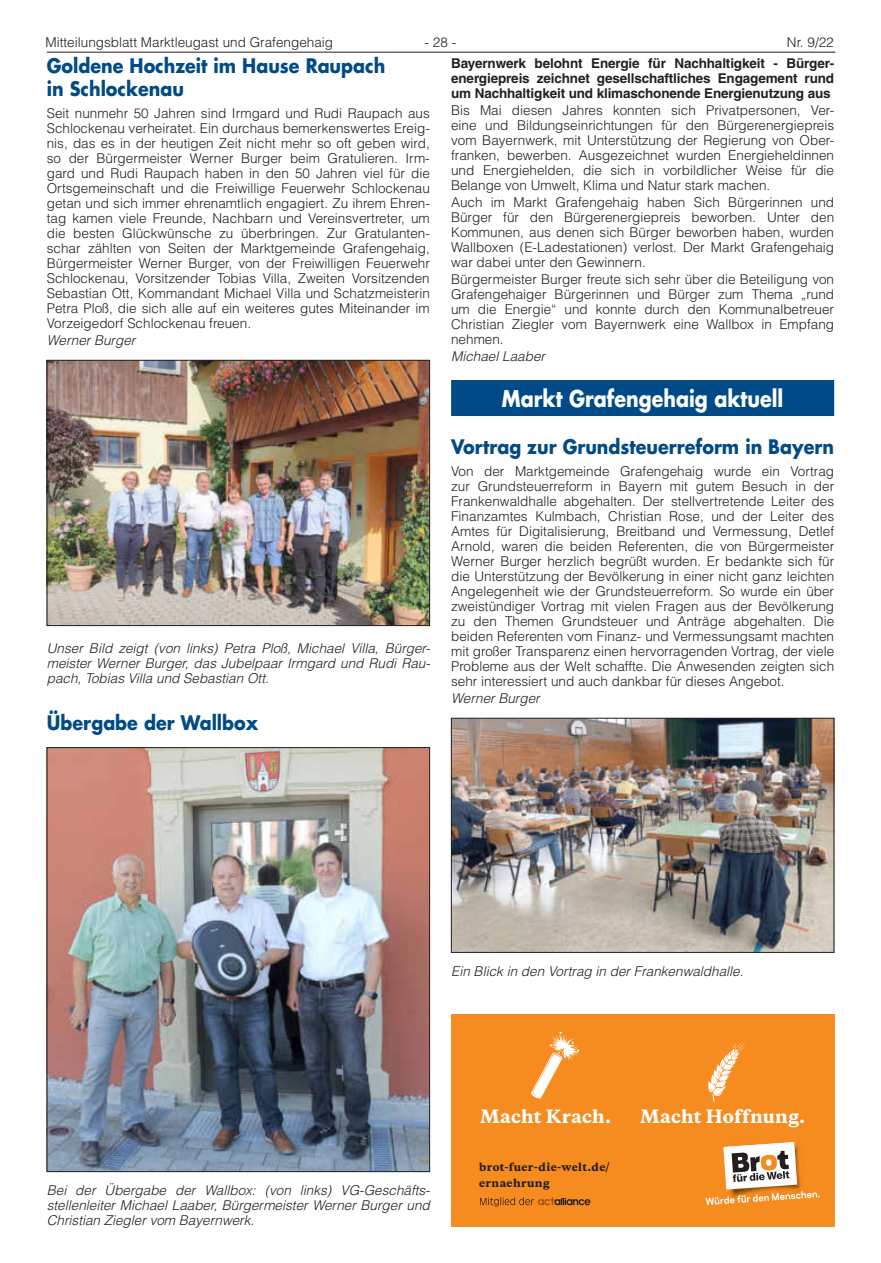
<style>
.page{position:relative;width:881px;height:1263px;background:#fff}
.page>*{position:absolute;margin:0;border:0;box-sizing:border-box;transform-origin:0 0}
.t1{font:700 22.5px "Futura LT";color:#fff;scale:.85 1}
.t2{font:700 19.5px/23.4px "Futura LT";color:#004b87;scale:.9 1}
.t3{font:800 17.25px "Galaxie Copernicus";letter-spacing:.015em;color:#fff}
.t4{font:300 13.5px/15px "Helvetica LT";color:#231f20;text-align:justify}
.t5{font:italic 300 13.5px/15px "Helvetica LT";color:#231f20;text-align:justify}
.t6{font:700 13.5px/15px "Helvetica LT";letter-spacing:-.01em;color:#231f20;text-align:justify}
.t7{font:800 10.5px/15.8px "Galaxie Copernicus";letter-spacing:.03em;color:#231f20}
</style>
<div class="page">
<hr style="left:47px;top:52px;width:788px;height:1px;background:#231f20">
<div style="left:451px;top:380px;width:382px;height:36px;background:#004b87"></div>
<img style="left:453px;top:720px;width:378px;height:231px">
<div style="left:451px;top:718px;width:382px;height:235px;border:1px solid #231f20"></div>
<img style="left:49px;top:362px;width:378px;height:262px">
<div style="left:47px;top:360px;width:382px;height:266px;border:1px solid #231f20"></div>
<img style="left:49px;top:749px;width:378px;height:421px">
<div style="left:451px;top:1014px;width:382px;height:213px;background:#f68b1f"></div>
<svg style="left:705px;top:1142px;width:114px;height:63px"></svg>
<svg style="left:480px;top:1197px;width:110px;height:9px"></svg>
<svg style="left:707px;top:1041px;width:39px;height:60px"></svg>
<svg style="left:531px;top:1032px;width:47px;height:67px"></svg>
<p class="t4" style="left:45px;top:34px;width:289px">Mitteilungsblatt Marktleugast und Grafengehaig</p>
<p class="t4" style="left:424px;top:34px;width:33px">- 28 -</p>
<p class="t4" style="left:786px;top:34px;width:48px">Nr. 9/22</p>
<p class="t6" style="left:451px;top:55px;width:384px">Bayernwerk belohnt Energie für Nachhaltigkeit - Bürger&shy;energiepreis zeichnet gesellschaftliches Engagement rund um Nachhaltigkeit und klimaschonende Energienutzung aus</p>
<p class="t4" style="left:451px;top:103px;width:384px">Bis Mai diesen Jahres konnten sich Privatpersonen, Ver&shy;eine und Bildungseinrichtungen für den Bürgerenergiepreis vom Bayernwerk, mit Unterstützung der Regierung von Ober&shy;franken, bewerben. Ausgezeichnet wurden Energieheldinnen und Energiehelden, die sich in vorbildlicher Weise für die Belange von Umwelt, Klima und Natur stark machen.</p>
<p class="t4" style="left:451px;top:195px;width:384px">Auch im Markt Grafengehaig haben Sich Bürgerinnen und Bürger für den Bürgerenergiepreis beworben. Unter den Kommunen, aus denen sich Bürger beworben haben, wurden Wallboxen (E-Ladestationen) verlost. Der Markt Grafengehaig war dabei unter den Gewinnern.</p>
<p class="t4" style="left:451px;top:272px;width:384px">Bürgermeister Burger freute sich sehr über die Beteiligung von Grafengehaiger Bürgerinnen und Bürger zum Thema „rund um die Energie“ und konnte durch den Kommunalbetreuer Christian Ziegler vom Bayernwerk eine Wallbox in Empfang nehmen.</p>
<p class="t5" style="left:451px;top:349px;width:95px">Michael Laaber</p>
<h1 class="t1" style="left:501px;top:384px;width:332px">Markt Grafengehaig aktuell</h1>
<h2 class="t2" style="left:451px;top:435px;width:426px">Vortrag zur Grundsteuerreform in Bayern</h2>
<p class="t4" style="left:451px;top:463px;width:384px">Von der Marktgemeinde Grafengehaig wurde ein Vortrag zur Grundsteuerreform in Bayern mit gutem Besuch in der Frankenwaldhalle abgehalten. Der stellvertretende Leiter des Finanzamtes Kulmbach, Christian Rose, und der Leiter des Amtes für Digitalisierung, Breitband und Vermessung, Detlef Arnold, waren die beiden Referenten, die von Bürgermeister Werner Burger herzlich begrüßt wurden. Er bedankte sich für die Unterstützung der Bevölkerung in einer nicht ganz leichten Angelegenheit wie der Grundsteuerreform. So wurde ein über zweistündiger Vortrag mit vielen Fragen aus der Bevölkerung zu den Themen Grundsteuer und Anträge abgehalten. Die beiden Referenten vom Finanz- und Vermessungsamt machten mit großer Transparenz einen hervorragenden Vortrag, der viele Probleme aus der Welt schaffte. Die Anwesenden zeigten sich sehr interessiert und auch dankbar für dieses Angebot.</p>
<p class="t5" style="left:451px;top:690px;width:90px">Werner Burger</p>
<h2 class="t2" style="left:47px;top:54px;width:377px">Goldene Hochzeit im Hause Raupach in Schlockenau</h2>
<p class="t4" style="left:47px;top:105px;width:384px">Seit nunmehr 50 Jahren sind Irmgard und Rudi Raupach aus Schlockenau verheiratet. Ein durchaus bemerkenswertes Ereig&shy;nis, das es in der heutigen Zeit nicht mehr so oft geben wird, so der Bürgermeister Werner Burger beim Gratulieren. Irm&shy;gard und Rudi Raupach haben in den 50 Jahren viel für die Ortsgemeinschaft und die Freiwillige Feuerwehr Schlockenau getan und sich immer ehrenamtlich engagiert. Zu ihrem Ehren&shy;tag kamen viele Freunde, Nachbarn und Vereinsvertreter, um die besten Glückwünsche zu überbringen. Zur Gratulanten&shy;schar zählten von Seiten der Marktgemeinde Grafengehaig, Bürgermeister Werner Burger, von der Freiwilligen Feuerwehr Schlockenau, Vorsitzender Tobias Villa, Zweiten Vorsitzenden Sebastian Ott, Kommandant Michael Villa und Schatzmeisterin Petra Ploß, die sich alle auf ein weiteres gutes Miteinander im Vorzeigedorf Schlockenau freuen.</p>
<p class="t5" style="left:47px;top:332px;width:90px">Werner Burger</p>
<p class="t5" style="left:47px;top:640px;width:385px">Unser Bild zeigt (von links) Petra Ploß, Michael Villa, Bürger&shy;meister Werner Burger, das Jubelpaar Irmgard und Rudi Rau&shy;pach, Tobias Villa und Sebastian Ott.</p>
<h2 class="t2" style="left:47px;top:711px;width:236px">Übergabe der Wallbox</h2>
<p class="t5" style="left:451px;top:964px;width:294px">Ein Blick in den Vortrag in der Frankenwaldhalle.</p>
<p class="t5" style="left:47px;top:1183px;width:384px">Bei der Übergabe der Wallbox: (von links) VG-Geschäfts&shy;stellenleiter Michael Laaber, Bürgermeister Werner Burger und Christian Ziegler vom Bayernwerk.</p>
<p class="t3" style="left:480px;top:1105px;width:133px">Macht Krach.</p>
<p class="t3" style="left:640px;top:1105px;width:166px">Macht Hoffnung.</p>
<p class="t7" style="left:479px;top:1159px;width:132px">brot-fuer-die-welt.de/ ernaehrung</p>
</div>
